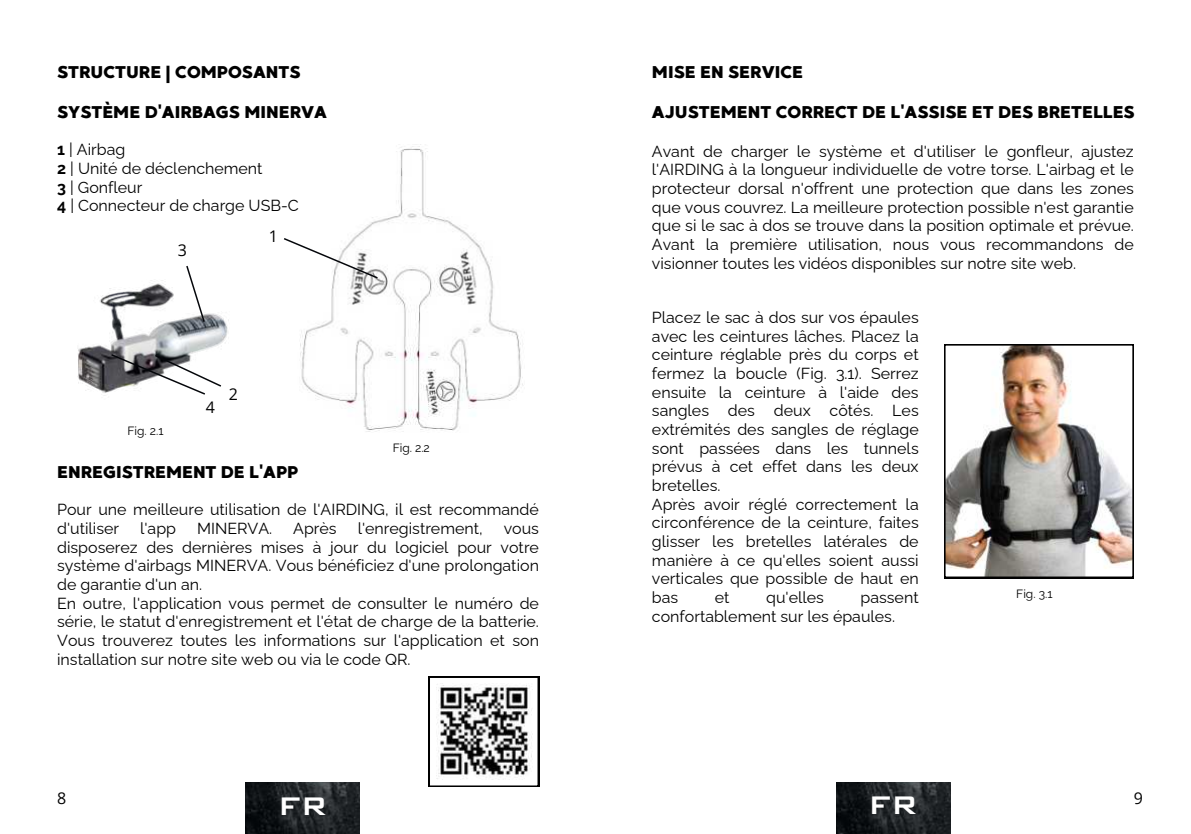
<style>
.page{position:relative;width:1191px;height:834px;background:#fff}
.page>*{position:absolute;margin:0;border:0;box-sizing:border-box;transform-origin:0 0}
.t1{font:500 34px "Bank Gothic BT";color:#fff}
.t2{font:17px "MADE Good Time Grotesk";color:#000}
.t3{font:16px/18.6px "Raleway";color:#000}
.t4{font:16px "Open Sans";color:#000}
.t5{font:12px "Raleway";color:#000}
.s1{font-weight:700}
</style>
<div class="page">
<img style="left:246px;top:782px;width:114px;height:51px">
<img style="left:836px;top:782px;width:114px;height:51px">
<img style="left:77px;top:280px;width:152px;height:116px">
<img style="left:300px;top:146px;width:223px;height:286px">
<svg style="left:429px;top:676px;width:110px;height:111px"></svg>
<img style="left:944px;top:344px;width:190px;height:234px">
<svg style="left:110px;top:353px;width:113px;height:43px"></svg>
<svg style="left:185px;top:265px;width:21px;height:59px"></svg>
<svg style="left:284px;top:237px;width:95px;height:43px"></svg>
<p class="t2" style="left:57px;top:61px;width:245px">STRUCTURE | COMPOSANTS</p>
<p class="t2" style="left:57px;top:101px;width:271px">SYSTÈME D'AIRBAGS MINERVA</p>
<p class="t3" style="left:57px;top:139px;width:243px"><span class="s1">1</span> | Airbag<br><span class="s1">2</span> | Unité de déclenchement<br><span class="s1">3</span> | Gonfleur<br><span class="s1">4</span> | Connecteur de charge USB-C</p>
<p class="t4" style="left:178px;top:239px;width:11px">3</p>
<p class="t4" style="left:269px;top:225px;width:11px">1</p>
<p class="t5" style="left:127px;top:421px;width:38px">Fig. 2.1</p>
<p class="t4" style="left:206px;top:396px;width:11px">4</p>
<p class="t4" style="left:229px;top:384px;width:11px">2</p>
<p class="t5" style="left:393px;top:438px;width:39px">Fig. 2.2</p>
<p class="t2" style="left:57px;top:461px;width:243px">ENREGISTREMENT DE L'APP</p>
<p class="t3" style="left:57px;top:499px;width:483px">Pour une meilleure utilisation de l'AIRDING, il est recommandé d'utiliser</p>
<p class="t3" style="left:140px;top:517px;width:37px">l'app</p>
<p class="t3" style="left:197px;top:517px;width:77px">MINERVA.</p>
<p class="t3" style="left:293px;top:517px;width:45px">Après</p>
<p class="t3" style="left:358px;top:517px;width:127px">l'enregistrement,</p>
<p class="t3" style="left:57px;top:517px;width:483px;text-indent:447px">vous disposerez des dernières mises à jour du logiciel pour votre système d'airbags MINERVA. Vous bénéficiez d'une prolongation de garantie d'un an.<br>En outre, l'application vous permet de consulter le numéro de série, le statut d'enregistrement et l'état de charge de la batterie.<br>Vous trouverez toutes les informations sur l'application et son installation sur notre site web ou via le code QR.</p>
<p class="t2" style="left:652px;top:61px;width:153px">MISE EN SERVICE</p>
<p class="t2" style="left:652px;top:101px;width:484px">AJUSTEMENT CORRECT DE L'ASSISE ET DES BRETELLES</p>
<p class="t3" style="left:652px;top:140px;width:483px;text-align:justify">Avant de charger le système et d'utiliser le gonfleur, ajustez l'AIRDING à la longueur individuelle de votre torse. L'airbag et le protecteur dorsal n'offrent une protection que dans les zones que vous couvrez. La meilleure protection possible n'est garantie que si le sac à dos se trouve dans la position optimale et prévue.<br>Avant la première utilisation, nous vous recommandons de visionner toutes les vidéos disponibles sur notre site web.</p>
<p class="t3" style="left:652px;top:306px;width:268px">Placez le sac à dos sur vos épaules avec les ceintures lâches. Placez la ceinture réglable près du corps et fermez la boucle (Fig. 3.1). Serrez ensuite la ceinture à l'aide des sangles des deux côtés. Les extrémités des sangles de réglage sont passées dans les tunnels prévus à cet effet dans les deux bretelles.<br>Après avoir réglé correctement la circonférence de la ceinture, faites glisser les bretelles latérales de manière à ce qu'elles soient aussi verticales que possible de haut en bas</p>
<p class="t3" style="left:715px;top:586px;width:16px">et</p>
<p class="t3" style="left:766px;top:586px;width:59px">qu'elles</p>
<p class="t3" style="left:652px;top:586px;width:268px;text-indent:209px">passent confortablement sur les épaules.</p>
<p class="t5" style="left:1016px;top:585px;width:38px">Fig. 3.1</p>
<p class="t4" style="left:57px;top:787px;width:11px">8</p>
<h1 class="t1" style="left:868px;top:787px;width:52px">FR</h1>
<h1 class="t1" style="left:278px;top:788px;width:52px">FR</h1>
<p class="t4" style="left:1134px;top:787px;width:11px">9</p>
</div>
